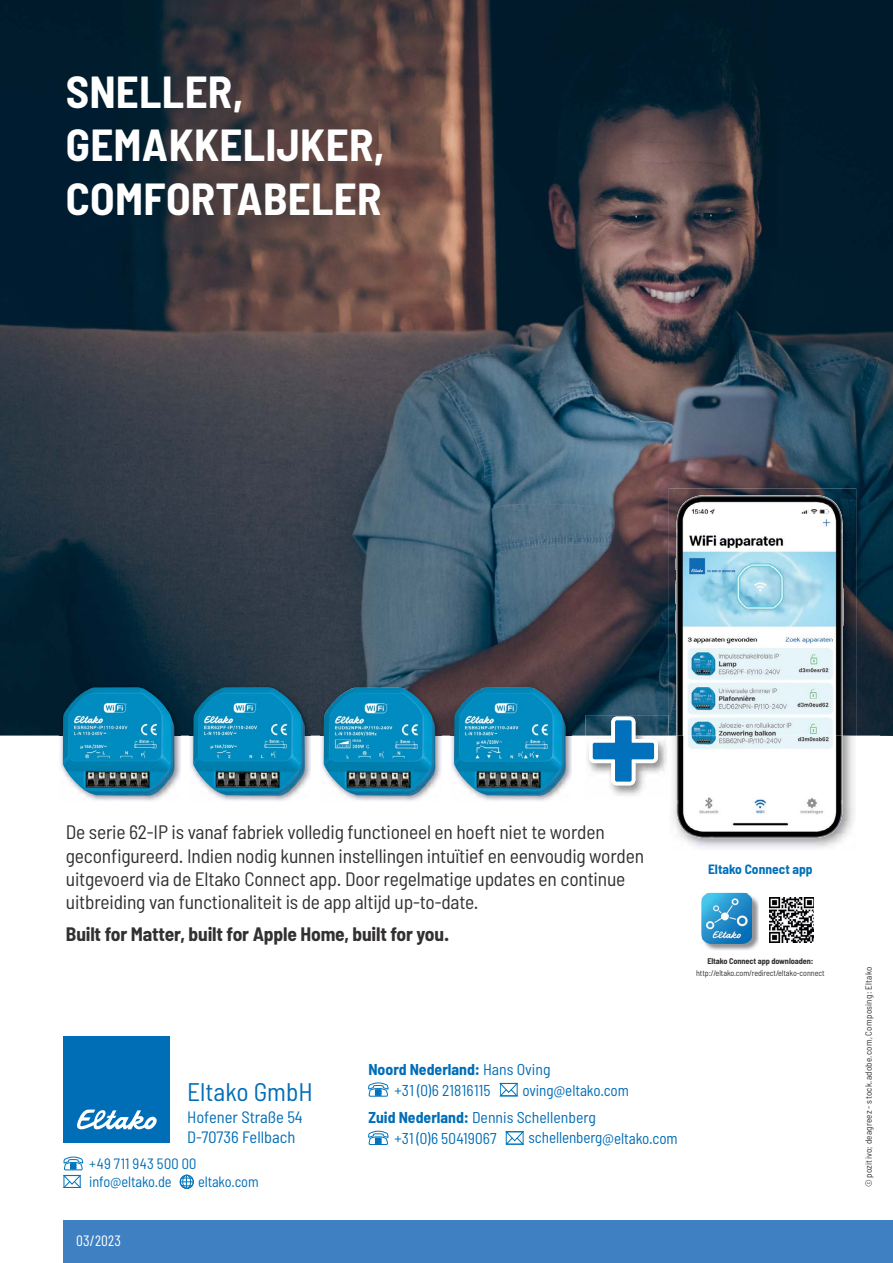
<style>
.page{position:relative;width:893px;height:1263px;background:#fff}
.page>*{position:absolute;margin:0;border:0;box-sizing:border-box;transform-origin:0 0}
.t1{font:700 156.75px "Barlow Condensed";color:#0071ba}
.t2{font:700 semi-condensed 45px/53.6px "Barlow";letter-spacing:.005em;color:#fff}
.t3{font:semi-condensed 25.5px "Barlow";color:#006db7}
.t4{font:semi-condensed 19.5px/23.4px "Barlow";letter-spacing:-.01em;color:#323031}
.t5{font:700 semi-condensed 19.5px "Barlow";letter-spacing:-.01em;color:#323031}
.t6{font:semi-condensed 16.5px/19.8px "Barlow";color:#006db7}
.t7{font:semi-condensed 15.75px/27.5px "Barlow";letter-spacing:-.005em;color:#006db7;scale:.96 1}
.t8{font:semi-condensed 15.75px/20.9px "Barlow";letter-spacing:.015em;color:#006db7}
.t9{font:semi-condensed 15.75px "Barlow";letter-spacing:-.005em;color:#006db7}
.t10{font:semi-condensed 15px/18px "Barlow";letter-spacing:-.005em;color:#006db7}
.t11{font:semi-condensed 15px "Barlow";letter-spacing:-.005em;color:#006db7;scale:.96 1}
.t12{font:15px "Barlow Condensed";letter-spacing:.025em;color:#fff}
.t13{font:700 semi-condensed 13.5px "Barlow";color:#0071ba}
.t14{font:semi-condensed 9px "Barlow";letter-spacing:.03em;color:#323031}
.t15{font:semi-condensed 8.25px "Barlow";letter-spacing:-.01em;color:#323031}
.t16{font:700 semi-condensed 8.25px "Barlow";letter-spacing:-.01em;color:#323031}
.s1{font-weight:700}
</style>
<div class="page">
<div style="left:64px;top:1220px;width:829px;height:43px;background:#3e80c2"></div>
<img style="left:0;top:0;width:893px;height:736px">
<div style="left:64px;top:1036px;width:106px;height:107px;background:#006db7"></div>
<svg style="left:77px;top:1110px;width:80px;height:20px"></svg>
<svg style="left:368px;top:1082px;width:20px;height:15px"></svg>
<svg style="left:500px;top:1083px;width:17px;height:13px"></svg>
<svg style="left:368px;top:1131px;width:20px;height:14px"></svg>
<svg style="left:506px;top:1132px;width:17px;height:12px"></svg>
<svg style="left:64px;top:1157px;width:19px;height:31px"></svg>
<svg style="left:180px;top:1175px;width:13px;height:14px"></svg>
<img style="left:585px;top:715px;width:83px;height:81px">
<svg style="left:589px;top:717px;width:69px;height:68px"></svg>
<img style="left:59px;top:684px;width:121px;height:117px">
<img style="left:63px;top:687px;width:111px;height:109px">
<img style="left:190px;top:684px;width:121px;height:117px">
<img style="left:193px;top:687px;width:112px;height:109px">
<img style="left:320px;top:684px;width:121px;height:117px">
<img style="left:324px;top:687px;width:111px;height:109px">
<img style="left:450px;top:684px;width:121px;height:117px">
<img style="left:454px;top:687px;width:112px;height:109px">
<img style="left:704px;top:896px;width:55px;height:54px">
<img style="left:701px;top:893px;width:48px;height:48px">
<img style="left:703px;top:894px;width:49px;height:49px">
<img style="left:769px;top:897px;width:45px;height:45px">
<img style="left:672px;top:736px;width:182px;height:113px">
<img style="left:669px;top:488px;width:187px;height:50px">
<img style="left:669px;top:538px;width:6px;height:198px">
<img style="left:844px;top:538px;width:12px;height:198px">
<img style="left:675px;top:495px;width:169px;height:343px">
<h2 class="t2" style="left:66px;top:70px;width:320px">SNELLER,<br>GEMAKKELIJKER,<br>COMFORTABELER</h2>
<h1 class="t1" style="left:589px;top:654px;width:70px">+</h1>
<p class="t4" style="left:66px;top:823px;width:580px">De serie 62-IP is vanaf fabriek volledig functioneel en hoeft niet te worden geconfigureerd. Indien nodig kunnen instellingen intuïtief en eenvoudig worden uitgevoerd via de Eltako Connect app. Door regelmatige updates en continue uitbreiding van functionaliteit is de app altijd up-to-date.</p>
<p class="t5" style="left:66px;top:928px;width:385px">Built for Matter, built for Apple Home, built for you.</p>
<p class="t13" style="left:708px;top:865px;width:106px">Eltako Connect app</p>
<p class="t16" style="left:707px;top:959px;width:108px">Eltako Connect app downloaden:</p>
<p class="t15" style="left:696px;top:970px;width:130px">http://eltako.com/redirect/eltako-connect</p>
<h3 class="t3" style="left:187px;top:1082px;width:127px">Eltako GmbH</h3>
<p class="t6" style="left:187px;top:1109px;width:117px">Hofener Straße 54<br>D-70736 Fellbach</p>
<p class="t10" style="left:89px;top:1157px;width:109px">+49 711 943 500 00 info@eltako.de</p>
<p class="t11" style="left:198px;top:1177px;width:65px">eltako.com</p>
<p class="t12" style="left:77px;top:1232px;width:46px">03/2023</p>
<p class="t8" style="left:395px;top:1061px;width:157px;text-indent:-26px"><span class="s1">Noord Nederland:</span> Hans Oving +31 (0)6 21816115</p>
<p class="t7" style="left:368px;top:1078px;width:273px;text-indent:154px">oving@eltako.com<br><span class="s1">Zuid Nederland:</span> Dennis Schellenberg</p>
<p class="t9" style="left:395px;top:1133px;width:104px">+31 (0)6 50419067</p>
<p class="t7" style="left:529px;top:1125px;width:157px">schellenberg@eltako.com</p>
<p class="t14" style="left:865px;top:1187px;width:222px;rotate:-90deg">© pozitivo; deagreez - stock.adobe.com, Composing: Eltako</p>
</div>
